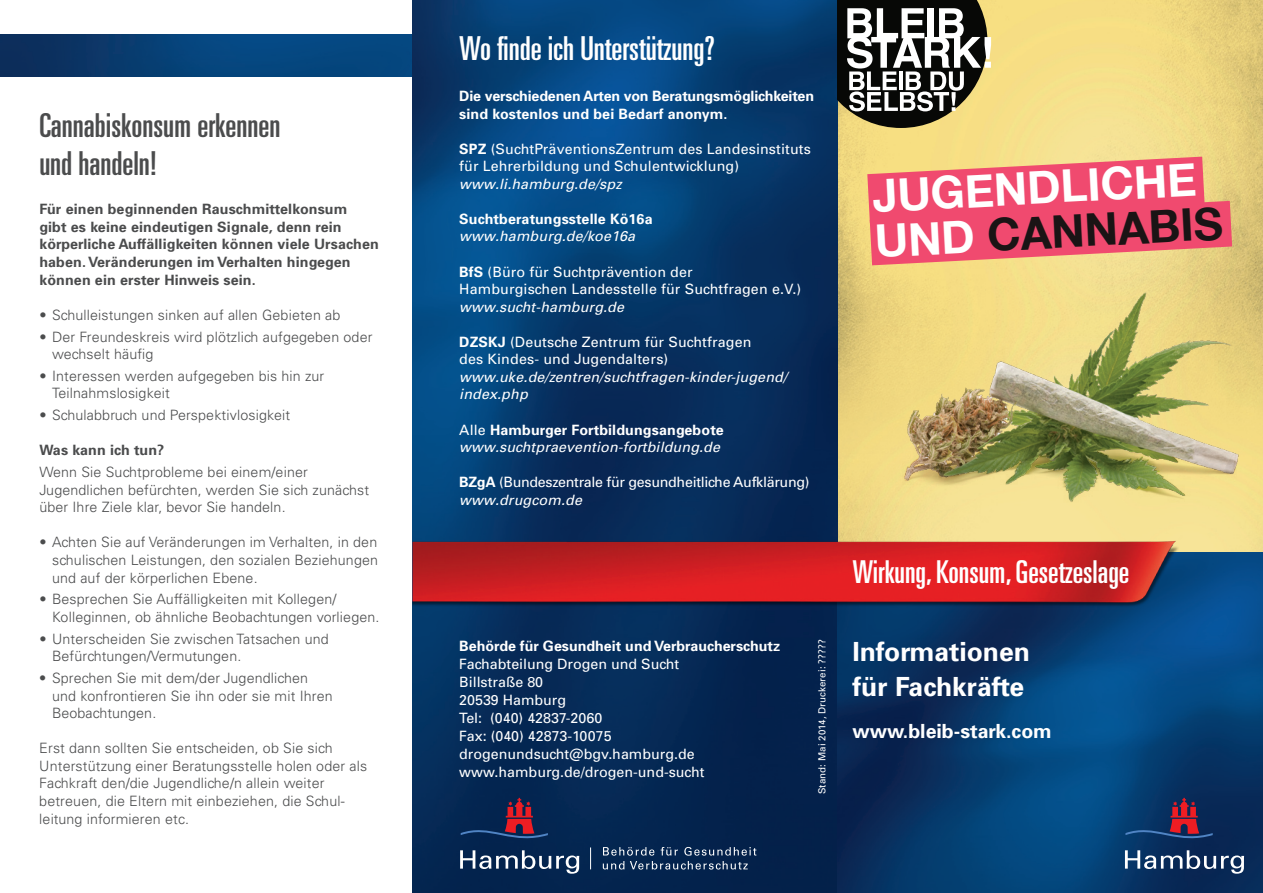
<style>
.page{position:relative;width:1263px;height:893px;background:#fff}
.page>*{position:absolute;margin:0;border:0;box-sizing:border-box;transform-origin:0 0}
.t1{font:700 45px/45.2px "Helvetica Neue LT Com";color:#fff}
.t2{font:ultra-condensed 33px/37.5px "Univers";color:#4b4c4d}
.t3{font:ultra-condensed 33px "Univers";color:#fff}
.t4{font:ultra-condensed 31.5px "Univers";color:#fff}
.t5{font:700 26.4px/36px "Univers";color:#fff}
.t6{font:700 19.5px "Univers";color:#fff}
.t7{font:300 14.25px/17.5px "Univers";letter-spacing:.01em;color:#4b4c4d}
.t8{font:14.25px/18px "Univers";letter-spacing:.01em;color:#fff}
.t9{font:700 14.25px/17.5px "Univers";letter-spacing:.01em;color:#4b4c4d}
.t10{font:italic 14.25px/17.5px "Univers";letter-spacing:.01em;color:#fff}
.t11{font:700 14.25px/17.5px "Univers";color:#fff}
.t12{font:14.25px/17.5px "Univers";letter-spacing:-.02em;color:#fff}
.t13{font:9.75px "Univers";letter-spacing:.01em;color:#fff}
.s1{font-weight:700}
.s2{font-style:normal}
.s3{font-weight:700;font-style:normal}
.s4{font-style:italic}
.s5{color:#1a1415}
</style>
<div class="page">
<img style="left:0;top:34px;width:412px;height:43px">
<img style="left:838px;top:0;width:425px;height:553px">
<img style="left:412px;top:0;width:426px;height:893px">
<img style="left:838px;top:553px;width:425px;height:340px">
<svg style="left:461px;top:798px;width:87px;height:42px;background:#2b274d"></svg>
<svg style="left:460px;top:850px;width:119px;height:24px;background:#3f5878"></svg>
<svg style="left:1125px;top:798px;width:88px;height:42px;background:#2d315c"></svg>
<svg style="left:1125px;top:850px;width:119px;height:24px"></svg>
<svg style="left:867px;top:157px;width:365px;height:108px;background:#f06673"></svg>
<svg style="left:603px;top:847px;width:153px;height:22px;background:#2f496c"></svg>
<svg style="left:590px;top:847px;width:1px;height:22px"></svg>
<svg style="left:838px;top:0;width:153px;height:128px"></svg>
<img style="left:879px;top:270px;width:384px;height:259px">
<img style="left:412px;top:541px;width:773px;height:71px">
<h2 class="t2" style="left:39px;top:107px;width:242px">Cannabiskonsum erkennen und handeln!</h2>
<p class="t9" style="left:39px;top:200px;width:341px">Für einen beginnenden Rauschmittelkonsum<br>gibt es keine eindeutigen Signale, denn rein körperliche Auffälligkeiten können viele Ursachen haben. Veränderungen im Verhalten hingegen können ein erster Hinweis sein.</p>
<p class="t7" style="left:39px;top:305px;width:303px">• Schulleistungen sinken auf allen Gebieten ab</p>
<p class="t7" style="left:52px;top:327px;width:322px;text-indent:-13px">• Der Freundeskreis wird plötzlich aufgegeben oder wechselt häufig</p>
<p class="t7" style="left:52px;top:367px;width:274px;text-indent:-13px">• Interessen werden aufgegeben bis hin zur<br>Teilnahmslosigkeit</p>
<p class="t7" style="left:39px;top:406px;width:252px">• Schulabbruch und Perspektivlosigkeit</p>
<p class="t9" style="left:39px;top:441px;width:127px">Was kann ich tun?</p>
<p class="t7" style="left:39px;top:463px;width:331px">Wenn Sie Suchtprobleme bei einem/einer<br>Jugendlichen befürchten, werden Sie sich zunächst über Ihre Ziele klar, bevor Sie handeln.</p>
<p class="t7" style="left:52px;top:533px;width:327px;text-align:justify;text-indent:-13px">• Achten Sie auf Veränderungen im Verhalten, in den schulischen Leistungen, den sozialen Beziehungen und auf der körperlichen Ebene.</p>
<p class="t7" style="left:52px;top:590px;width:329px;text-indent:-13px">• Besprechen Sie Auffälligkeiten mit Kollegen/<br>Kolleginnen, ob ähnliche Beobachtungen vorliegen.</p>
<p class="t7" style="left:52px;top:629px;width:278px;text-indent:-13px">• Unterscheiden Sie zwischen Tatsachen und<br>Befürchtungen/Vermutungen.</p>
<p class="t7" style="left:52px;top:669px;width:282px;text-indent:-13px">• Sprechen Sie mit dem/der Jugendlichen und konfrontieren Sie ihn oder sie mit Ihren<br>Beobachtungen.</p>
<p class="t7" style="left:39px;top:739px;width:329px">Erst dann sollten Sie entscheiden, ob Sie sich Unterstützung einer Beratungsstelle holen oder als Fachkraft den/die Jugendliche/n allein weiter betreuen, die Eltern mit einbeziehen, die Schul&shy;leitung informieren etc.</p>
<h2 class="t3" style="left:459px;top:30px;width:257px">Wo finde ich Unterstützung?</h2>
<p class="t11" style="left:459px;top:87px;width:356px">Die verschiedenen Arten von Beratungsmöglichkeiten sind kostenlos und bei Bedarf anonym.</p>
<p class="t8" style="left:459px;top:140px;width:353px;line-height:17.5px"><span class="s1">SPZ</span> (SuchtPräventionsZentrum des Landesinstituts für Lehrerbildung und Schulentwicklung)</p>
<p class="t10" style="left:459px;top:175px;width:164px">www.li.hamburg.de/spz</p>
<p class="t11" style="left:459px;top:210px;width:195px">Suchtberatungsstelle Kö16a</p>
<p class="t10" style="left:459px;top:227px;width:177px">www.hamburg.de/koe16a</p>
<p class="t8" style="left:459px;top:262px;width:344px;line-height:17.5px"><span class="s1">BfS</span> (Büro für Suchtprävention der<br>Hamburgischen Landesstelle für Suchtfragen e.V.)</p>
<p class="t10" style="left:459px;top:298px;width:166px">www.sucht-hamburg.de</p>
<p class="t8" style="left:459px;top:333px;width:294px;line-height:17.5px"><span class="s1">DZSKJ</span> (Deutsche Zentrum für Suchtfragen des Kindes- und Jugendalters)</p>
<p class="t10" style="left:459px;top:368px;width:329px">www.uke.de/zentren/suchtfragen-kinder-jugend/ index.php</p>
<p class="t10" style="left:459px;top:420px;width:266px"><span class="s2">Alle</span> <span class="s3">Hamburger Fortbildungsangebote </span>www.suchtpraevention-fortbildung.de</p>
<p class="t12" style="left:459px;top:473px;width:352px"><span class="s1">BZgA</span> (Bundeszentrale für gesundheitliche Aufklärung) <span class="s4">www.drugcom.de</span></p>
<p class="t11" style="left:459px;top:636px;width:322px">Behörde für Gesundheit und Verbraucherschutz</p>
<p class="t8" style="left:459px;top:654px;width:247px">Fachabteilung Drogen und Sucht<br>Billstraße 80<br>20539 Hamburg<br>Tel: (040) 42837-2060<br>Fax: (040) 42873-10075 drogenundsucht@bgv.hamburg.de www.hamburg.de/drogen-und-sucht</p>
<p class="t13" style="left:816px;top:794px;width:157px;rotate:-90deg">Stand: Mai 2014, Druckerei: ?????</p>
<h1 class="t1" style="left:871px;top:172px;width:350px;rotate:-3deg">Jugendliche und <span class="s5">Cannabis</span></h1>
<h3 class="t4" style="left:852px;top:554px;width:278px">Wirkung, Konsum, Gesetzeslage</h3>
<h3 class="t5" style="left:852px;top:632px;width:179px">Informationen für Fachkräfte</h3>
<h3 class="t6" style="left:852px;top:718px;width:201px">www.bleib-stark.com</h3>
</div>
